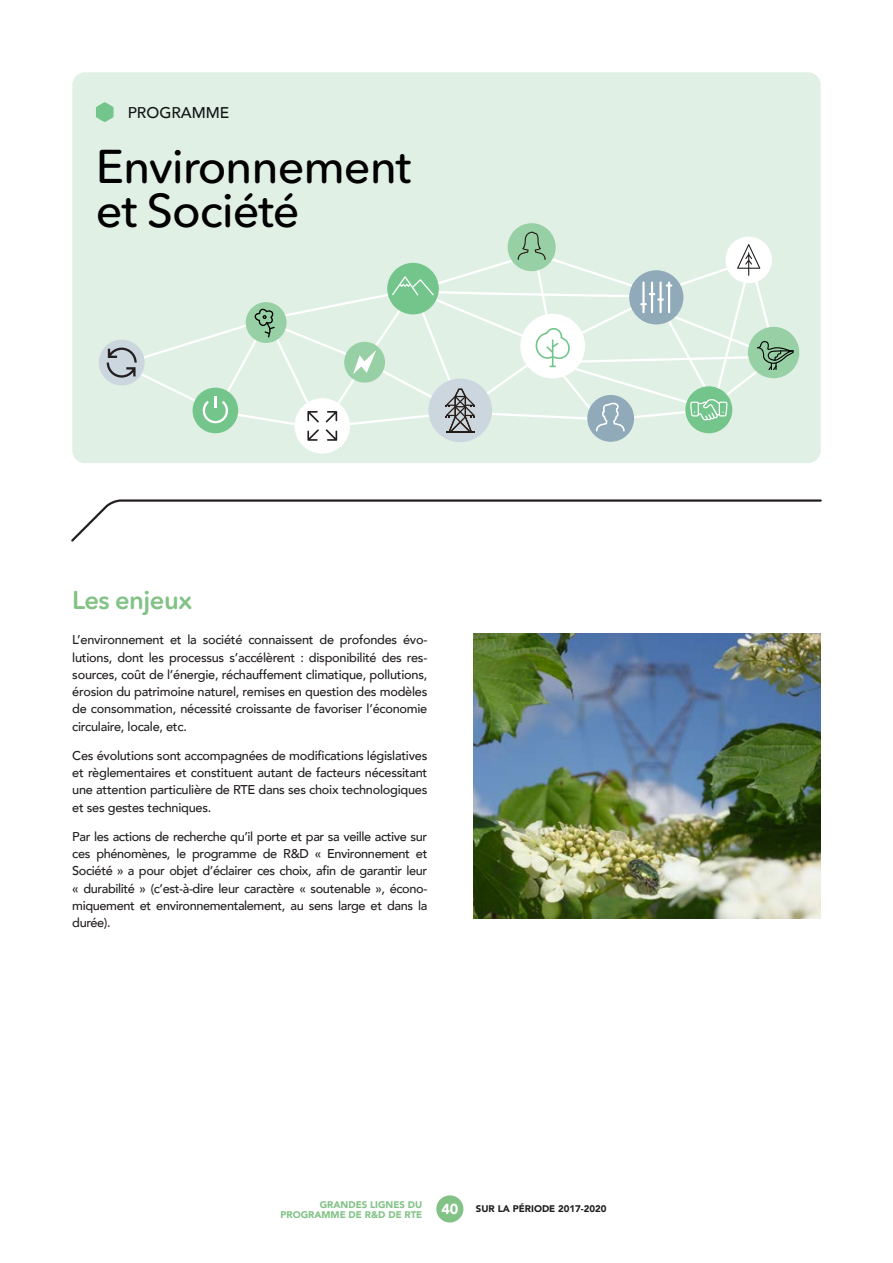
<style>
.page{position:relative;width:893px;height:1263px;background:#fff}
.page>*{position:absolute;margin:0;border:0;box-sizing:border-box;transform-origin:0 0}
.t1{font:500 46.95px/44px "Avenir Next Rounded Pro";letter-spacing:-.025em;color:#000001}
.Enjeux{font:600 25.5px "Avenir Next Rounded Pro";letter-spacing:-.02em;color:#82c285}
.t2{font:500 15.45px "Avenir";color:#111516}
.Folios{font:900 14.4px "Avenir";color:#fff}
.Courant{font:500 12.75px/17.2px "Avenir";letter-spacing:-.02em;color:#231f20;text-align:justify}
.t3{font:900 9.6px/10.5px "Avenir";color:#82c286;text-align:right}
.t4{font:900 9.6px "Avenir";color:#1e1e1c}
</style>
<div class="page">
<img style="left:473px;top:634px;width:348px;height:284px">
<div style="left:436px;top:1195px;width:27px;height:27px;background:#82c286;border-radius:50%"></div>
<svg style="left:71px;top:499px;width:751px;height:43px"></svg>
<div style="left:72px;top:72px;width:749px;height:391px;background:#e1f0e4;border-radius:13px"></div>
<svg style="left:96px;top:102px;width:18px;height:20px"></svg>
<div style="left:508px;top:223px;width:48px;height:48px;background:#97d0a4;border-radius:50%"></div>
<div style="left:295px;top:398px;width:55px;height:56px;background:#fff;border-radius:50%"></div>
<div style="left:748px;top:327px;width:51px;height:51px;background:#97d0a4;border-radius:50%"></div>
<div style="left:99px;top:340px;width:46px;height:45px;background:#cbd6df;border-radius:50%"></div>
<svg style="left:107px;top:232px;width:687px;height:209px"></svg>
<p class="t2" style="left:128px;top:99px;width:103px">PROGRAMME</p>
<p class="t1" style="left:96px;top:145px;width:317px">Environnement et Société</p>
<p class="Enjeux" style="left:72px;top:585px;width:121px">Les enjeux</p>
<p class="Courant" style="left:72px;top:630px;width:357px">L’environnement et la société connaissent de profondes évo&shy;lutions, dont les processus s’accélèrent : disponibilité des res&shy;sources, coût de l’énergie, réchauffement climatique, pollutions, érosion du patrimoine naturel, remises en question des modèles de consommation, nécessité croissante de favoriser l’économie circulaire, locale, etc.</p>
<p class="Courant" style="left:72px;top:746px;width:357px">Ces évolutions sont accompagnées de modifications législatives et règlementaires et constituent autant de facteurs nécessitant une attention particulière de RTE dans ses choix technologiques et ses gestes techniques.</p>
<p class="Courant" style="left:72px;top:827px;width:357px">Par les actions de recherche qu’il porte et par sa veille active sur ces phénomènes, le programme de R&amp;D « Environnement et Société » a pour objet d’éclairer ces choix, afin de garantir leur « durabilité » (c’est-à-dire leur caractère « soutenable », écono&shy;miquement et environnementalement, au sens large et dans la durée).</p>
<p class="t3" style="left:280px;top:1199px;width:143px">GRANDES LIGNES DU<br>PROGRAMME DE R&amp;D DE RTE</p>
<p class="t4" style="left:476px;top:1200px;width:132px">SUR LA PÉRIODE 2017-2020</p>
<p class="Folios" style="left:442px;top:1196px;width:18px">40</p>
</div>
